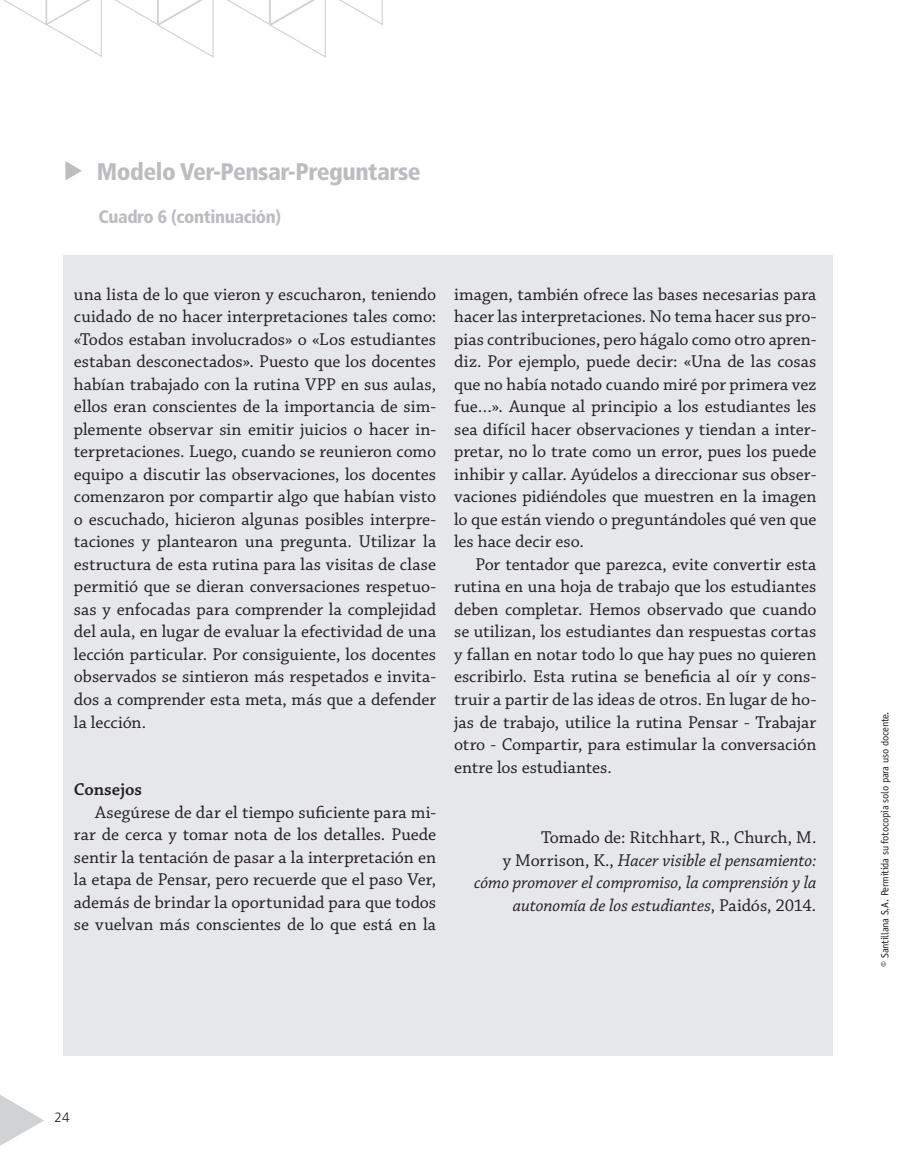
<style>
.page{position:relative;width:917px;height:1174px;background:#fff}
.page>*{position:absolute;margin:0;border:0;box-sizing:border-box;transform-origin:0 0}
.GE_Título_J1{font:900 condensed 24px "Frutiger LT Std";letter-spacing:-.02em;color:#bcbdc0}
.GE_Texto{font:18px/22.5px "Chaparral Pro";letter-spacing:-.005em;color:#231f20;text-align:justify}
.GE_Texto-2{font:italic 18px/22.5px "Chaparral Pro";letter-spacing:-.005em;color:#231f20;text-align:right}
.GE_Título_J3{font:900 condensed 18px "Frutiger LT Std";letter-spacing:-.02em;color:#bcbdc0}
.GE_Texto-3{font:600 18px "Chaparral Pro";color:#231f20}
.t1{font:300 13.5px "Frutiger LT Std";color:#231f20}
.t2{font:10.5px "Officina Sans Std";letter-spacing:-.02em;color:#231f20}
.s1{font-style:normal}
</style>
<div class="page">
<svg style="left:0;top:1095px;width:44px;height:51px"></svg>
<div style="left:63px;top:255px;width:770px;height:801px;background:#e6e7e9"></div>
<svg style="left:65px;top:161px;width:17px;height:19px"></svg>
<svg style="left:3px;top:0;width:380px;height:58px"></svg>
<p class="GE_Título_J1" style="left:97px;top:158px;width:325px">Modelo Ver-Pensar-Preguntarse</p>
<p class="GE_Título_J3" style="left:98px;top:206px;width:184px">Cuadro 6 (continuación)</p>
<p class="GE_Texto" style="left:74px;top:284px;width:364px">una lista de lo que vieron y escucharon, teniendo cuidado de no hacer interpretaciones tales como: «Todos estaban involucrados» o «Los estudiantes estaban desconectados». Puesto que los docentes habían trabajado con la rutina VPP en sus aulas, ellos eran conscientes de la importancia de sim&shy;plemente observar sin emitir juicios o hacer in&shy;terpretaciones. Luego, cuando se reunieron como equipo a discutir las observaciones, los docentes comenzaron por compartir algo que habían visto o escuchado, hicieron algunas posibles interpre&shy;taciones y plantearon una pregunta. Utilizar la estructura de esta rutina para las visitas de clase permitió que se dieran conversaciones respetuo&shy;sas y enfocadas para comprender la complejidad del aula, en lugar de evaluar la efectividad de una lección particular. Por consiguiente, los docentes observados se sintieron más respetados e invita&shy;dos a comprender esta meta, más que a defender la lección.</p>
<p class="GE_Texto-3" style="left:74px;top:779px;width:70px">Consejos</p>
<p class="GE_Texto" style="left:74px;top:801px;width:364px;text-indent:21px">Asegúrese de dar el tiempo suficiente para mi&shy;rar de cerca y tomar nota de los detalles. Puede sentir la tentación de pasar a la interpretación en la etapa de Pensar, pero recuerde que el paso Ver, además de brindar la oportunidad para que todos se vuelvan más conscientes de lo que está en la</p>
<p class="GE_Texto" style="left:454px;top:284px;width:364px">imagen, también ofrece las bases necesarias para hacer las interpretaciones. No tema hacer sus pro&shy;pias contribuciones, pero hágalo como otro apren&shy;diz. Por ejemplo, puede decir: «Una de las cosas que no había notado cuando miré por primera vez fue…». Aunque al principio a los estudiantes les sea difícil hacer observaciones y tiendan a inter&shy;pretar, no lo trate como un error, pues los puede inhibir y callar. Ayúdelos a direccionar sus obser&shy;vaciones pidiéndoles que muestren en la imagen lo que están viendo o preguntándoles qué ven que les hace decir eso.</p>
<p class="GE_Texto" style="left:454px;top:554px;width:364px;text-indent:21px">Por tentador que parezca, evite convertir esta rutina en una hoja de trabajo que los estudiantes deben completar. Hemos observado que cuando se utilizan, los estudiantes dan respuestas cortas y fallan en notar todo lo que hay pues no quieren escribirlo. Esta rutina se beneficia al oír y cons&shy;truir a partir de las ideas de otros. En lugar de ho&shy;jas de trabajo, utilice la rutina Pensar - Trabajar otro - Compartir, para estimular la conversación entre los estudiantes.</p>
<p class="GE_Texto" style="left:541px;top:827px;width:277px">Tomado de: Ritchhart, R., Church, M.</p>
<p class="GE_Texto-2" style="left:474px;top:849px;width:344px"><span class="s1">y Morrison, K.,</span> Hacer visible el pensamiento: cómo promover el compromiso, la comprensión y la autonomía de los estudiantes<span class="s1">, Paidós, 2014.</span></p>
<p class="t1" style="left:55px;top:1110px;width:17px">24</p>
<p class="t2" style="left:879px;top:966px;width:257px;rotate:-90deg">© Santillana S.A. Permitida su fotocopia solo para uso docente.</p>
</div>
